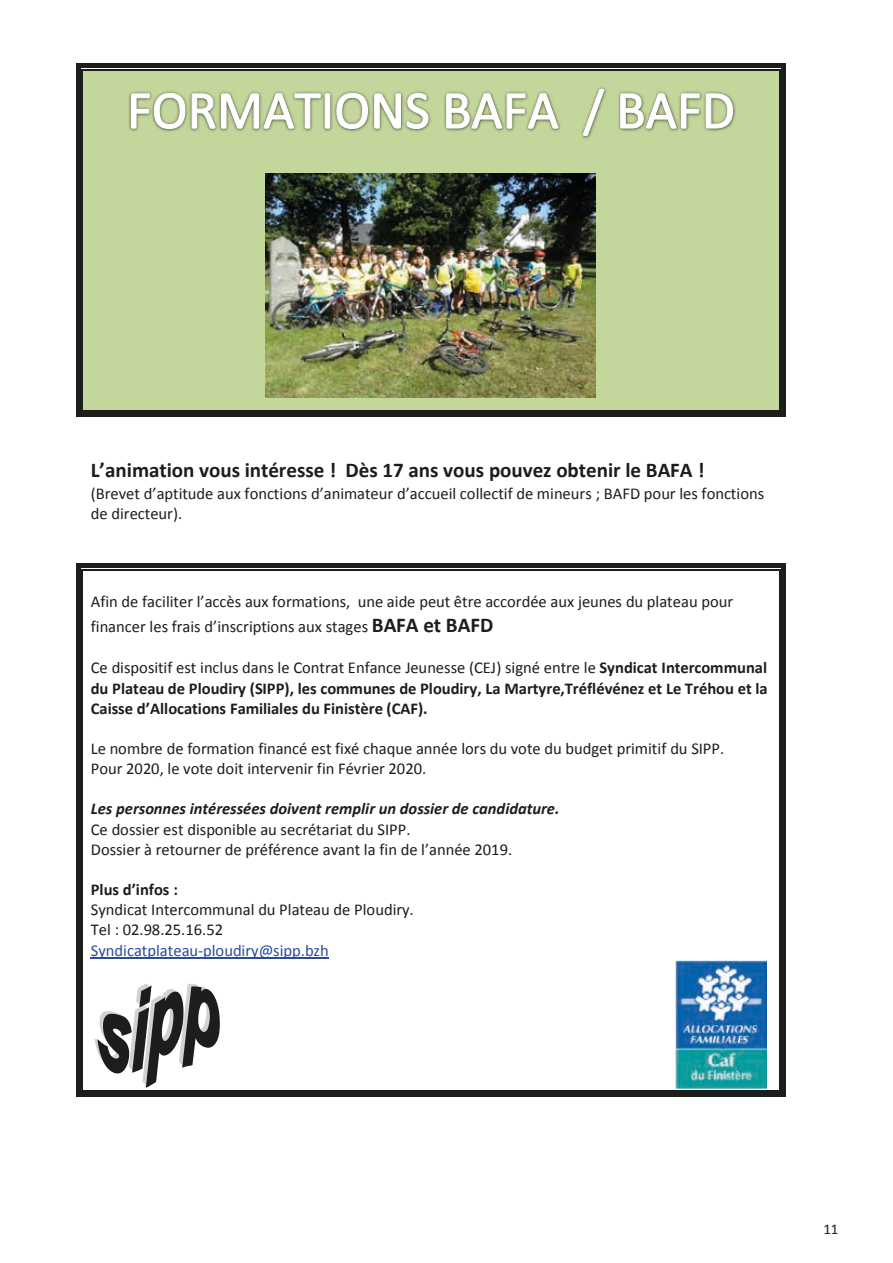
<style>
.page{position:relative;width:893px;height:1263px;background:#fff}
.page>*{position:absolute;margin:0;border:0;box-sizing:border-box;transform-origin:0 0}
.t1{font:700 21px "Calibri";color:#1d1d1b}
.t2{font:16.5px/20.1px "Calibri";color:#1d1d1b}
.t3{font:700 16.5px/20.1px "Calibri";letter-spacing:-.005em;color:#1d1d1b;text-align:justify}
.t4{font:italic 700 16.5px "Calibri";color:#1d1d1b}
.t5{font:16.5px "Calibri";color:#2a4b9b}
.t6{font:15px "Calibri";color:#1d1d1b}
.s1{font-weight:700;font-size:21px}
.s2{font-weight:400}
</style>
<div class="page">
<div style="left:89px;top:63px;width:697px;height:117px;background:#c3d69b"></div>
<svg style="left:130px;top:88px;width:299px;height:46px"></svg>
<svg style="left:445px;top:88px;width:114px;height:46px"></svg>
<svg style="left:582px;top:88px;width:23px;height:49px"></svg>
<svg style="left:619px;top:88px;width:115px;height:46px"></svg>
<svg style="left:76px;top:64px;width:7px;height:6px"></svg>
<hr style="left:83px;top:64px;width:696px;height:4px;background:#1d1d1b">
<hr style="left:83px;top:69px;width:696px;height:1px;background:#1d1d1b">
<svg style="left:779px;top:64px;width:7px;height:6px"></svg>
<div style="left:76px;top:70px;width:5px;height:104px;background:#1d1d1b"></div>
<hr style="left:82px;top:70px;width:1px;height:104px;background:#1d1d1b">
<hr style="left:782px;top:70px;width:4px;height:104px;background:#1d1d1b">
<hr style="left:779px;top:70px;width:1px;height:104px;background:#1d1d1b">
<div style="left:83px;top:174px;width:696px;height:236px;background:#c3d69b"></div>
<img style="left:558px;top:326px;width:108px;height:86px">
<svg style="left:76px;top:410px;width:7px;height:7px"></svg>
<div style="left:83px;top:412px;width:696px;height:5px;background:#1d1d1b"></div>
<hr style="left:83px;top:410px;width:696px;height:1px;background:#1d1d1b">
<svg style="left:779px;top:410px;width:7px;height:7px"></svg>
<div style="left:76px;top:174px;width:5px;height:236px;background:#1d1d1b"></div>
<hr style="left:82px;top:174px;width:1px;height:236px;background:#1d1d1b">
<hr style="left:782px;top:174px;width:4px;height:236px;background:#1d1d1b">
<hr style="left:779px;top:174px;width:1px;height:236px;background:#1d1d1b">
<div style="left:83px;top:563px;width:696px;height:5px;background:#1d1d1b"></div>
<hr style="left:83px;top:569px;width:696px;height:1px;background:#1d1d1b">
<hr style="left:91px;top:957px;width:238px;height:1px;background:#2a4b9b">
<div style="left:76px;top:563px;width:7px;height:397px;background:#1d1d1b"></div>
<div style="left:779px;top:563px;width:7px;height:397px;background:#1d1d1b"></div>
<svg style="left:76px;top:1090px;width:7px;height:7px"></svg>
<div style="left:83px;top:1092px;width:696px;height:5px;background:#1d1d1b"></div>
<hr style="left:83px;top:1090px;width:696px;height:1px;background:#1d1d1b">
<svg style="left:779px;top:1090px;width:7px;height:7px"></svg>
<div style="left:76px;top:960px;width:5px;height:130px;background:#1d1d1b"></div>
<hr style="left:82px;top:960px;width:1px;height:130px;background:#1d1d1b">
<hr style="left:782px;top:960px;width:4px;height:130px;background:#1d1d1b">
<hr style="left:779px;top:960px;width:1px;height:130px;background:#1d1d1b">
<img style="left:266px;top:174px;width:329px;height:223px">
<svg style="left:94px;top:983px;width:126px;height:104px"></svg>
<img style="left:675px;top:960px;width:91px;height:128px">
<p class="t1" style="left:91px;top:457px;width:615px">L’animation vous intéresse ! Dès 17 ans vous pouvez obtenir le BAFA !</p>
<p class="t2" style="left:91px;top:483px;width:675px">(Brevet d’aptitude aux fonctions d’animateur d’accueil collectif de mineurs ; BAFD pour les fonctions de directeur).</p>
<p class="t2" style="left:91px;top:590px;width:644px;line-height:24.6px">Afin de faciliter l’accès aux formations, une aide peut être accordée aux jeunes du plateau pour financer les frais d’inscriptions aux stages <span class="s1">BAFA et BAFD</span></p>
<p class="t3" style="left:91px;top:658px;width:678px"><span class="s2">Ce dispositif est inclus dans le Contrat Enfance Jeunesse (CEJ) signé entre le</span> Syndicat Intercommunal du Plateau de Ploudiry (SIPP), les communes de Ploudiry, La Martyre,Tréflévénez et Le Tréhou et la Caisse d’Allocations Familiales du Finistère (CAF).</p>
<p class="t2" style="left:91px;top:738px;width:635px">Le nombre de formation financé est fixé chaque année lors du vote du budget primitif du SIPP.<br>Pour 2020, le vote doit intervenir fin Février 2020.</p>
<p class="t4" style="left:91px;top:798px;width:470px">Les personnes intéressées doivent remplir un dossier de candidature.</p>
<p class="t2" style="left:91px;top:819px;width:423px">Ce dossier est disponible au secrétariat du SIPP.<br>Dossier à retourner de préférence avant la fin de l’année 2019.</p>
<p class="t3" style="left:91px;top:879px;width:89px">Plus d’infos :</p>
<p class="t2" style="left:91px;top:900px;width:324px">Syndicat Intercommunal du Plateau de Ploudiry.<br>Tel : 02.98.25.16.52</p>
<p class="t5" style="left:91px;top:940px;width:240px">Syndicatplateau-ploudiry@sipp.bzh</p>
<p class="t6" style="left:823px;top:1219px;width:17px">11</p>
</div>
